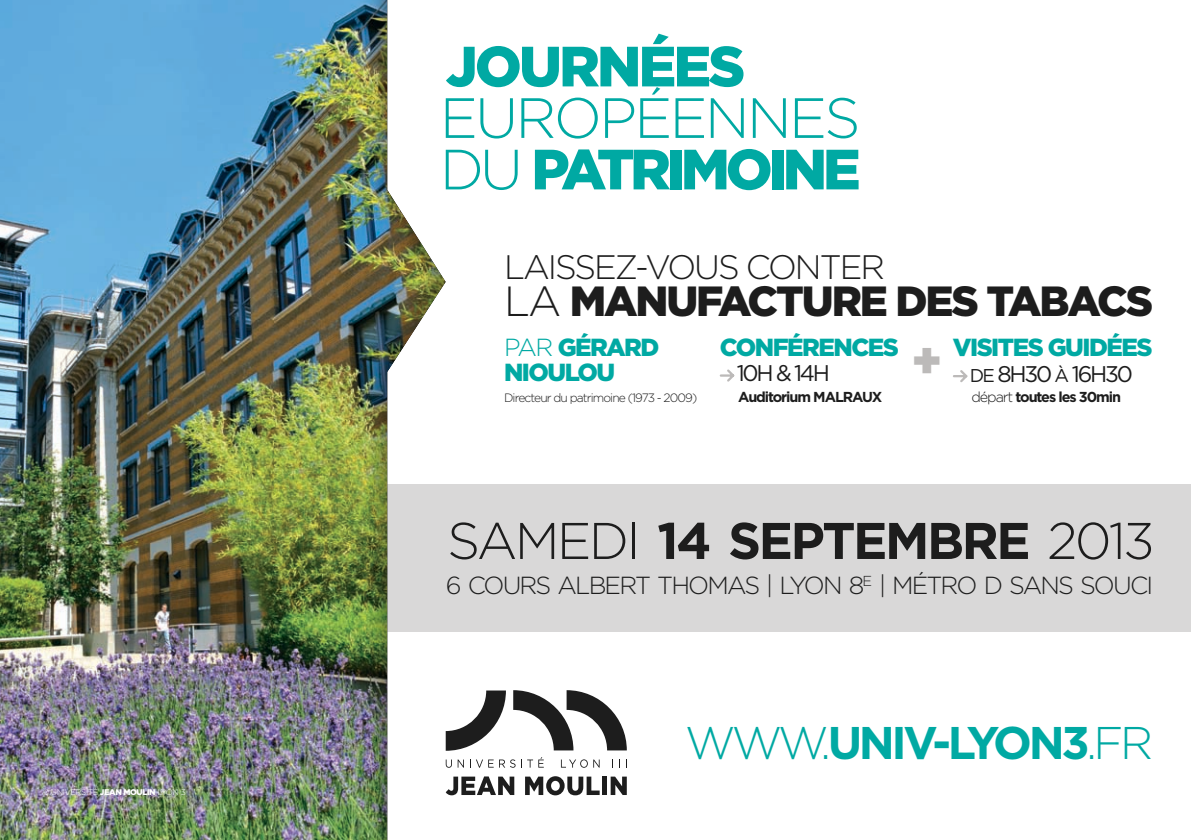
<style>
.page{position:relative;width:1191px;height:840px;background:#fff}
.page>*{position:absolute;margin:0;border:0;box-sizing:border-box;transform-origin:0 0}
.t1{font:300 56.6px/51.4px "Gotham";letter-spacing:-.045em;color:#00a9a3}
.t2{font:900 56.6px "Gotham";letter-spacing:-.05em;color:#00a9a3}
.t3{font:700 51.4px "Gotham";letter-spacing:-.05em;color:#1d1d1d}
.t4{font:900 49.4px "Gotham";color:#bcbab9}
.t5{font:700 45.8px "Gotham";letter-spacing:-.075em;color:#00a9a3}
.t6{font:900 42px "Gotham";letter-spacing:-.05em;color:#1d1d1d}
.t7{font:300 34px "Gotham";letter-spacing:-.06em;color:#1d1d1d}
.t8{font:900 24.6px "Gotham";letter-spacing:-.06em;color:#00a9a3}
.t9{font:300 24.6px "Gotham";letter-spacing:-.075em;color:#1d1d1d}
.t10{font:22.6px "Gotham";letter-spacing:-.1em;color:#1d1d1d}
.t11{font:700 14.4px "Gotham";letter-spacing:-.075em;color:#1d1d1d}
.t12{font:300 12px "Gotham";letter-spacing:-.075em;color:#1d1d1d}
.t13{font:300 8.2px "Gotham";letter-spacing:-.05em;color:#fff}
.s1{font-weight:900}
.s2{font-weight:300}
.s3{font-size:18.6px}
</style>
<div class="page">
<div style="left:0;top:483px;width:1191px;height:148px;background:#d9d8d8"></div>
<div style="left:0;top:0;width:448px;height:839px;background:#231f20;opacity:.75"></div>
<svg style="left:446px;top:690px;width:60px;height:60px"></svg>
<svg style="left:513px;top:690px;width:114px;height:60px"></svg>
<svg style="left:446px;top:759px;width:18px;height:8px"></svg>
<svg style="left:470px;top:759px;width:45px;height:8px"></svg>
<svg style="left:521px;top:757px;width:23px;height:10px"></svg>
<svg style="left:561px;top:759px;width:38px;height:8px"></svg>
<svg style="left:446px;top:776px;width:68px;height:18px"></svg>
<svg style="left:525px;top:776px;width:74px;height:18px"></svg>
<div style="left:602px;top:776px;width:5px;height:18px;background:#1d1d1d"></div>
<svg style="left:610px;top:776px;width:17px;height:18px"></svg>
<svg style="left:719px;top:369px;width:16px;height:13px"></svg>
<svg style="left:953px;top:370px;width:15px;height:13px"></svg>
<p class="t13" style="left:45px;top:787px;width:143px">©U NIVERSITÉ <span class="s1">JEAN MOULIN</span> LYON 3</p>
<h1 class="t2" style="left:446px;top:34px;width:301px">JOURNÉES</h1>
<h1 class="t1" style="left:440px;top:91px;width:422px">EUROPÉENNES<br>DU <span class="s1">PATRIMOINE</span></h1>
<h3 class="t7" style="left:504px;top:248px;width:382px">LAISSEZ-VOUS CONTER</h3>
<h3 class="t6" style="left:504px;top:277px;width:650px"><span class="s2">LA</span> MANUFACTURE DES TABACS</h3>
<p class="t8" style="left:504px;top:333px;width:157px"><span class="s2">PAR</span> GÉRARD</p>
<p class="t8" style="left:719px;top:333px;width:181px">CONFÉRENCES</p>
<p class="t8" style="left:952px;top:333px;width:201px">VISITES GUIDÉES</p>
<p class="t8" style="left:504px;top:357px;width:113px">NIOULOU</p>
<p class="t12" style="left:504px;top:391px;width:195px">D IRECTEUR DU PATRIMOINE (1973 - 2009)</p>
<p class="t11" style="left:738px;top:388px;width:146px">AUDITORIUM MALRAUX</p>
<p class="t11" style="left:971px;top:388px;width:151px"><span class="s2">DÉPART</span> TOUTES LES 30MIN</p>
<h3 class="t4" style="left:911px;top:331px;width:33px">+</h3>
<p class="t10" style="left:737px;top:360px;width:95px">10h &amp; 14h</p>
<p class="t10" style="left:970px;top:361px;width:164px"><span class="s3">de</span> 8h30 <span class="s3">à</span> 16h30</p>
<h2 class="t3" style="left:447px;top:510px;width:709px"><span class="s2">SAMEDI</span> 14 SEPTEMBRE <span class="s2">2013</span></h2>
<p class="t9" style="left:446px;top:572px;width:709px">6 COURS ALBERT THOMAS | LYON 8<sup>E</sup> | M ÉTRO D SANS SOUCI</p>
<h3 class="t5" style="left:685px;top:716px;width:469px"><span class="s2">WWW.</span>UNIV-LYON3<span class="s2">.FR</span></h3>
</div>
